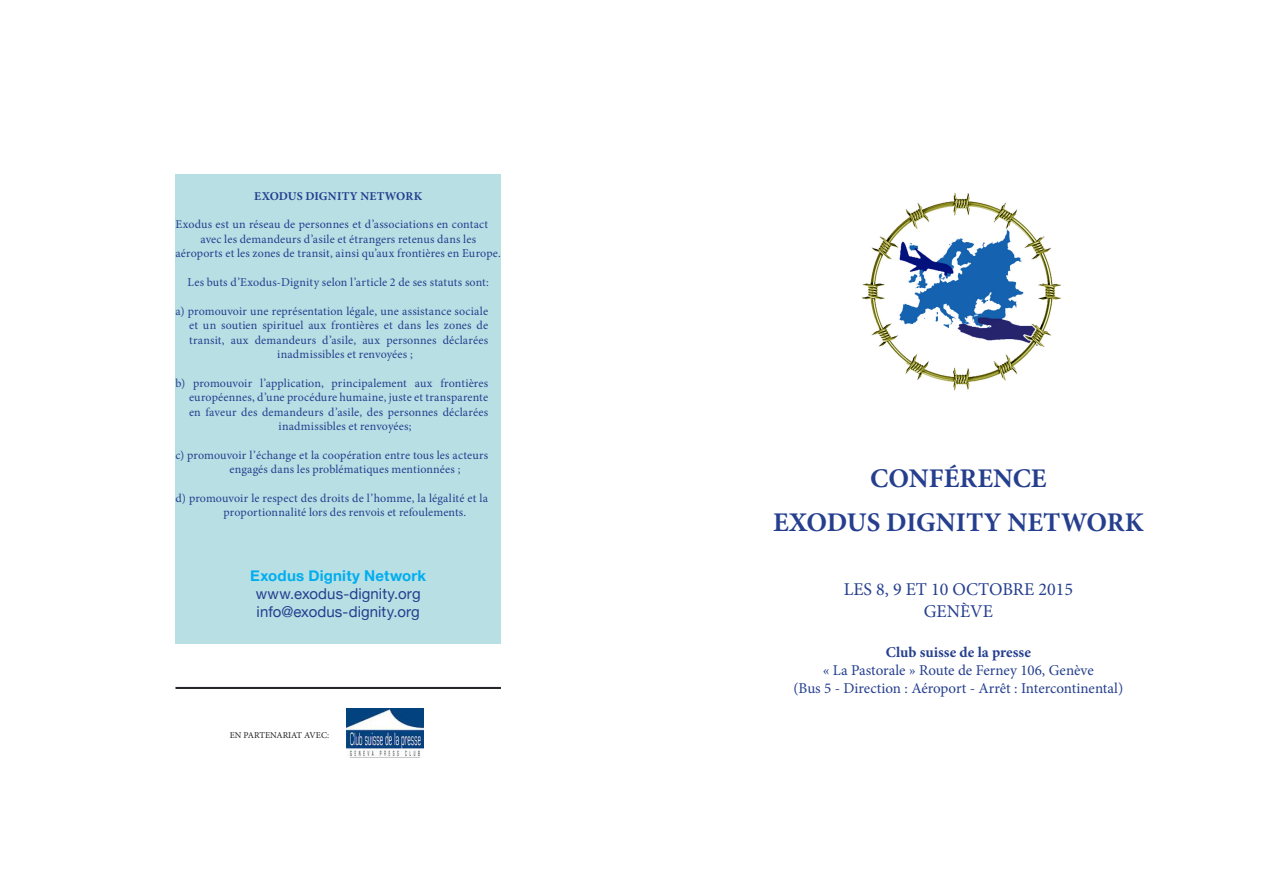
<style>
.page{position:relative;width:1263px;height:893px;background:#fff}
.page>*{position:absolute;margin:0;border:0;box-sizing:border-box;transform-origin:0 0}
.t1{font:700 27px/43.2px "Minion Pro";color:#253f8e;text-align:center}
.t2{font:18px/21.6px "Minion Pro";color:#253f8e;text-align:center}
.t3{font:15px/18px "Minion Pro";color:#253f8e;text-align:center}
.t4{font:15px/18px "Helvetica Neue";letter-spacing:.005em;color:#253f8e}
.t5{font:700 15px "Minion Pro";color:#253f8e}
.t6{font:700 15px "Helvetica Neue";letter-spacing:.015em;color:#00aeef}
.t7{font:12px/14.4px "Minion Pro";letter-spacing:.01em;color:#253f8e}
.t8{font:700 12px "Minion Pro";letter-spacing:.01em;color:#253f8e}
.t9{font:9px "Minion Pro";color:#231f20}
</style>
<div class="page">
<img style="left:861px;top:192px;width:201px;height:199px">
<hr style="left:176px;top:687px;width:325px;height:1px;background:#231f20">
<hr style="left:176px;top:688px;width:325px;height:1px;background:#231f20">
<div style="left:176px;top:174px;width:325px;height:470px;background:#b8dfe4"></div>
<img style="left:347px;top:709px;width:76px;height:49px">
<p class="t8" style="left:254px;top:187px;width:169px">EXODUS DIGNITY NETWORK</p>
<p class="t7" style="left:176px;top:217px;width:314px">Exodus est un réseau de personnes et d’associations en contact</p>
<p class="t7" style="left:200px;top:232px;width:277px">avec les demandeurs d’asile et étrangers retenus dans les</p>
<p class="t7" style="left:176px;top:246px;width:327px">aéroports et les zones de transit, ainsi qu’aux frontières en Europe.</p>
<p class="t7" style="left:188px;top:275px;width:303px">Les buts d’Exodus-Dignity selon l’article 2 de ses statuts sont:</p>
<p class="t7" style="left:176px;top:304px;width:314px">a) promouvoir une représentation légale, une assistance sociale</p>
<p class="t7" style="left:189px;top:318px;width:301px">et un soutien spirituel aux frontières et dans les zones de</p>
<p class="t7" style="left:189px;top:333px;width:301px">transit, aux demandeurs d’asile, aux personnes déclarées</p>
<p class="t7" style="left:277px;top:347px;width:137px">inadmissibles et renvoyées ;</p>
<p class="t7" style="left:176px;top:376px;width:314px">b) promouvoir l’application, principalement aux frontières</p>
<p class="t7" style="left:189px;top:390px;width:301px">européennes, d’une procédure humaine, juste et transparente</p>
<p class="t7" style="left:189px;top:405px;width:301px">en faveur des demandeurs d’asile, des personnes déclarées</p>
<p class="t7" style="left:278px;top:419px;width:135px">inadmissibles et renvoyées;</p>
<p class="t7" style="left:230px;top:448px;width:260px;text-indent:-54px">c) promouvoir l’échange et la coopération entre tous les acteurs engagés dans les problématiques mentionnées ;</p>
<p class="t7" style="left:224px;top:491px;width:266px;text-indent:-48px">d) promouvoir le respect des droits de l’homme, la légalité et la proportionnalité lors des renvois et refoulements.</p>
<p class="t6" style="left:250px;top:564px;width:177px">Exodus Dignity Network</p>
<p class="t4" style="left:256px;top:586px;width:166px">www.exodus-dignity.org info@exodus-dignity.org</p>
<p class="t9" style="left:230px;top:729px;width:101px">EN PARTENARIAT AVEC:</p>
<h1 class="t1" style="left:773px;top:457px;width:372px">CONFÉRENCE<br>EXODUS DIGNITY NETWORK</h1>
<h2 class="t2" style="left:844px;top:579px;width:231px">LES 8, 9 ET 10 OCTOBRE 2015<br>GENÈVE</h2>
<p class="t5" style="left:886px;top:641px;width:147px">Club suisse de la presse</p>
<p class="t3" style="left:793px;top:661px;width:331px">« La Pastorale » Route de Ferney 106, Genève<br>(Bus 5 - Direction : Aéroport - Arrêt : Intercontinental)</p>
</div>
